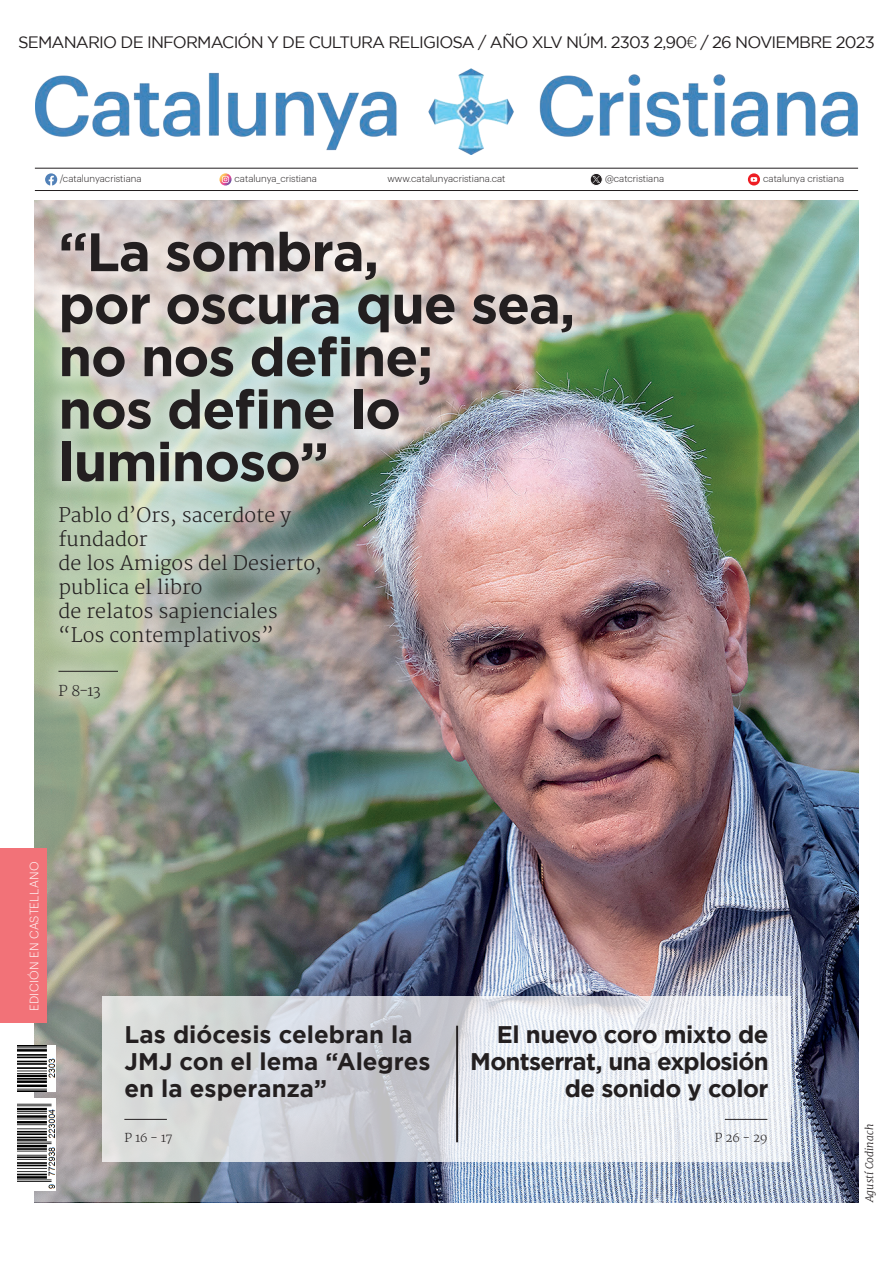
<style>
.page{position:relative;width:893px;height:1263px;background:#fff}
.page>*{position:absolute;margin:0;border:0;box-sizing:border-box;transform-origin:0 0}
.TITULO_PORTADA{font:700 54px "Gotham";letter-spacing:-.02em;color:#231f20}
.t1{font:700 24px/27px "Gotham";letter-spacing:-.015em;color:#231f20}
.TITULO_2_PORTADA{font:300 19.5px/24px "Merriweather";color:#231f20}
.t2{font:16.5px "Gotham";letter-spacing:-.05em;color:#231f20}
.t3{font:300 14.55px "Merriweather";color:#231f20}
.t4{font:300 12px "Graphik";letter-spacing:.02em;color:#fff}
.t5{font:300 12px "Merriweather";letter-spacing:-.025em;color:#231f20}
.CODINACHPETIT{font:italic 300 10.5px "Merriweather";letter-spacing:.01em;color:#231f20}
.t6{font:300 9.6px "Graphik";color:#231f20}
.s1{font-family:"Graphik";font-weight:300}
</style>
<div class="page">
<img style="left:387px;top:201px;width:472px;height:1001px">
<img style="left:34px;top:201px;width:353px;height:1001px">
<svg style="left:102px;top:997px;width:689px;height:165px"></svg>
<hr style="left:456px;top:1026px;width:2px;height:116px;background:#231f20">
<hr style="left:124px;top:1119px;width:43px;height:1px;background:#231f20">
<hr style="left:725px;top:1119px;width:42px;height:1px;background:#231f20">
<div style="left:36px;top:661px;width:88px;height:61px;background:#fff;opacity:.3"></div>
<div style="left:35px;top:646px;width:106px;height:50px;background:#fff;opacity:.3"></div>
<hr style="left:58px;top:671px;width:60px;height:1px;background:#231f20">
<div style="left:42px;top:212px;width:550px;height:290px;background:#fff;opacity:.45"></div>
<svg style="left:45px;top:173px;width:12px;height:12px"></svg>
<div style="left:590px;top:173px;width:12px;height:12px;border:1px solid #fff;border-radius:50%"></div>
<svg style="left:592px;top:176px;width:8px;height:7px"></svg>
<svg style="left:748px;top:173px;width:12px;height:12px"></svg>
<svg style="left:751px;top:177px;width:6px;height:5px"></svg>
<svg style="left:219px;top:173px;width:13px;height:12px"></svg>
<hr style="left:35px;top:168px;width:823px;height:1px;background:#231f20">
<hr style="left:35px;top:190px;width:823px;height:1px;background:#231f20">
<img style="left:36px;top:68px;width:821px;height:86px">
<img style="left:17px;top:1099px;width:38px;height:92px">
<img style="left:17px;top:1045px;width:38px;height:47px">
<div style="left:0;top:848px;width:46px;height:174px;background:#f27278"></div>
<div style="left:36px;top:482px;width:308px;height:189px;background:#fff;opacity:.3"></div>
<p class="t2" style="left:18px;top:33px;width:858px">SEMANARIO DE INFORMACIÓN Y DE CULTURA RELIGIOSA / AÑO XLV NÚM. 2303 2,90<span class="s1">€</span> / 26 NOVIEMBRE 2023</p>
<p class="t6" style="left:60px;top:172px;width:83px">/catalunyacristiana</p>
<p class="t6" style="left:235px;top:172px;width:84px">catalunya_cristiana</p>
<p class="t6" style="left:387px;top:172px;width:120px">www.catalunyacristiana.cat</p>
<p class="t6" style="left:605px;top:172px;width:60px">@catcristiana</p>
<p class="t6" style="left:763px;top:172px;width:82px">catalunya cristiana</p>
<p class="TITULO_PORTADA" style="left:58px;top:221px;width:322px">“La sombra,</p>
<p class="TITULO_PORTADA" style="left:58px;top:273px;width:518px">por oscura que sea,</p>
<p class="TITULO_PORTADA" style="left:58px;top:326px;width:376px">no nos define;</p>
<p class="TITULO_PORTADA" style="left:58px;top:378px;width:344px">nos define lo</p>
<p class="TITULO_PORTADA" style="left:58px;top:431px;width:272px">luminoso”</p>
<p class="TITULO_2_PORTADA" style="left:58px;top:504px;width:234px">Pablo d’Ors, sacerdote y fundador</p>
<p class="TITULO_2_PORTADA" style="left:58px;top:552px;width:265px">de los Amigos del Desierto, publica el libro</p>
<p class="TITULO_2_PORTADA" style="left:58px;top:600px;width:221px">de relatos sapienciales</p>
<p class="TITULO_2_PORTADA" style="left:58px;top:624px;width:217px">“Los contemplativos”</p>
<p class="t3" style="left:58px;top:682px;width:44px">P 8-13</p>
<p class="t4" style="left:25px;top:1011px;width:151px;rotate:-90deg">EDICIÓN EN CASTELLANO</p>
<p class="t1" style="left:124px;top:1020px;width:308px">Las diócesis celebran la<br>JMJ con el lema “Alegres en la esperanza”</p>
<p class="t1" style="left:470px;top:1020px;width:300px;text-align:right">El nuevo coro mixto de<br>Montserrat, una explosión de sonido y color</p>
<p class="t5" style="left:124px;top:1131px;width:50px">P 16 - 17</p>
<p class="t5" style="left:715px;top:1131px;width:54px">P 26 - 29</p>
<p class="CODINACHPETIT" style="left:863px;top:1202px;width:80px;rotate:-90deg">Agustí Codinach</p>
</div>
